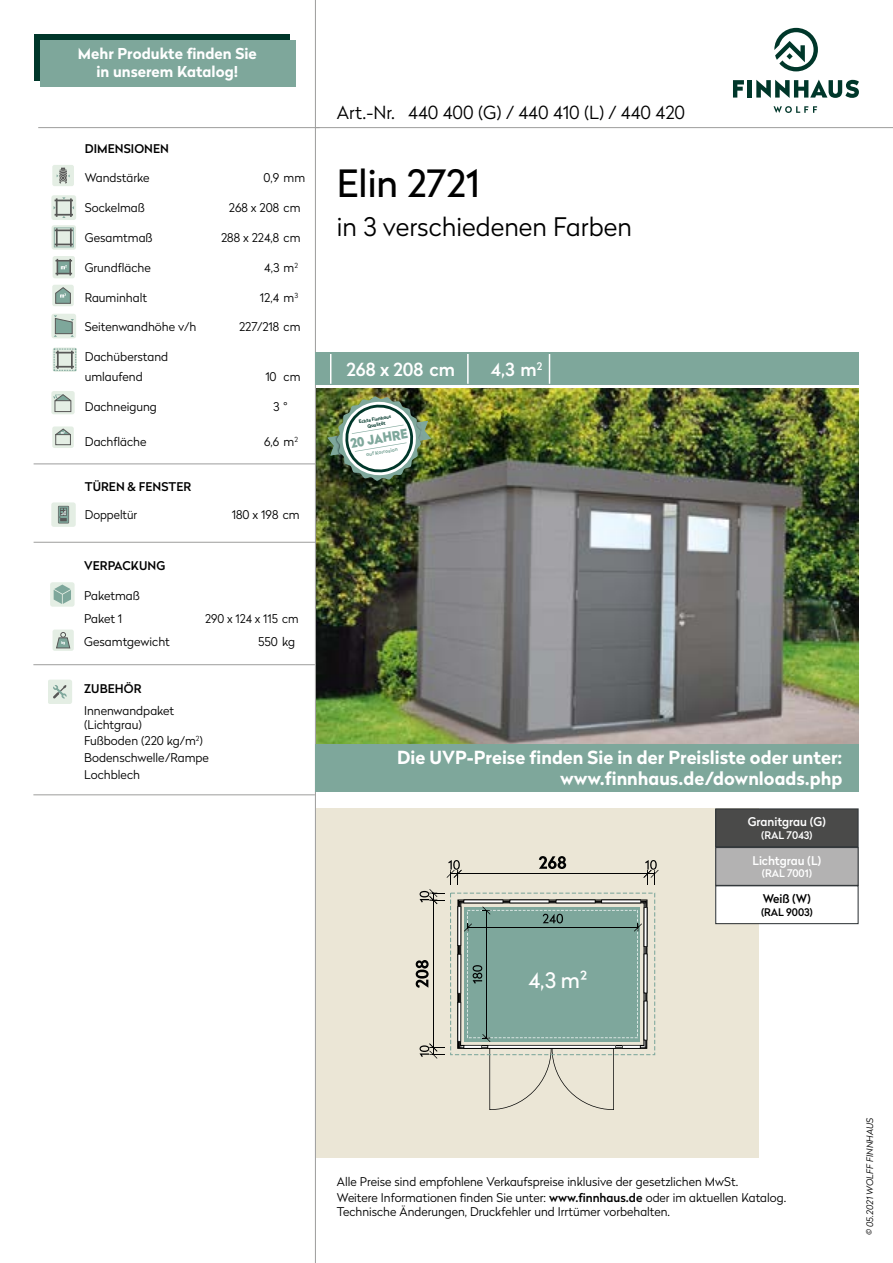
<style>
.page{position:relative;width:893px;height:1263px;background:#fff}
.page>*{position:absolute;margin:0;border:0;box-sizing:border-box;transform-origin:0 0}
.t1{font:37.5px "Radikal";color:#000}
.t2{font:300 25.5px "Radikal";color:#000}
.t3{font:21.3px "Radikal";color:#fff}
.t4{font:700 18px/21.6px "Radikal";color:#fff;text-align:right}
.t5{font:300 18px "Radikal";color:#000}
.t6{font:500 18px "Radikal";color:#fff}
.t7{font:700 15px/18px "Radikal";color:#fff;text-align:center}
.t8{font:900 12.9px "Radikal";color:#7ea79b;scale:.96 1}
.t9{font:300 12px/14.9px "Radikal";color:#000}
.t10{font:500 12px "Radikal";letter-spacing:.005em;color:#000}
.t11{font:500 12px "Radikal";letter-spacing:-.005em;color:#fff}
.t12{font:500 10.5px "Radikal";letter-spacing:-.005em;color:#fff}
.t13{font:500 10.5px "Radikal";letter-spacing:-.005em;color:#000}
.t14{font:italic 300 9px "Radikal";color:#000}
.t15{font:700 4.95px "Radikal";color:#7ea79b}
.t16{font:700 4.5px/5.4px "Radikal";color:#00372a;text-align:center}
.s1{font-weight:500}
</style>
<div class="page">
<div style="left:34px;top:34px;width:255px;height:46px;background:#00372a"></div>
<hr style="left:316px;top:127px;width:577px;height:1px;background:#9d9d9c">
<hr style="left:315px;top:0;width:1px;height:1263px;background:#9d9d9c">
<div style="left:40px;top:41px;width:255px;height:46px;background:#7ea79b"></div>
<div style="left:316px;top:808px;width:442px;height:350px;background:#ebe6d6"></div>
<div style="left:315px;top:352px;width:544px;height:32px;background:#7ea79b"></div>
<img style="left:316px;top:388px;width:543px;height:356px">
<hr style="left:38px;top:127px;width:282px;height:1px;background:#9d9d9c">
<svg style="left:416px;top:856px;width:243px;height:254px"></svg>
<hr style="left:330px;top:354px;width:1px;height:30px;background:#fff">
<hr style="left:467px;top:354px;width:2px;height:30px;background:#fff">
<hr style="left:549px;top:354px;width:1px;height:30px;background:#fff">
<div style="left:52px;top:502px;width:24px;height:25px;background:#e4eee4;border-radius:3px"></div>
<svg style="left:58px;top:506px;width:11px;height:17px"></svg>
<div style="left:52px;top:165px;width:22px;height:21px;background:#e4eee4;border-radius:2px"></div>
<svg style="left:57px;top:168px;width:13px;height:15px"></svg>
<div style="left:51px;top:195px;width:25px;height:25px;background:#e4eee4;border-radius:3px"></div>
<svg style="left:54px;top:197px;width:20px;height:21px"></svg>
<svg style="left:52px;top:225px;width:24px;height:25px"></svg>
<svg style="left:54px;top:227px;width:20px;height:20px"></svg>
<div style="left:53px;top:256px;width:22px;height:22px;background:#e4eee4;border-radius:2px"></div>
<svg style="left:55px;top:259px;width:17px;height:16px"></svg>
<div style="left:52px;top:285px;width:22px;height:21px;background:#e4eee4;border-radius:2px"></div>
<svg style="left:55px;top:287px;width:16px;height:17px"></svg>
<div style="left:51px;top:314px;width:25px;height:24px;background:#e4eee4;border-radius:3px"></div>
<svg style="left:54px;top:315px;width:20px;height:22px"></svg>
<svg style="left:53px;top:347px;width:24px;height:24px"></svg>
<svg style="left:54px;top:349px;width:23px;height:22px"></svg>
<svg style="left:51px;top:391px;width:24px;height:23px"></svg>
<svg style="left:53px;top:393px;width:19px;height:19px"></svg>
<div style="left:52px;top:426px;width:22px;height:22px;background:#e4eee4;border-radius:2px"></div>
<svg style="left:55px;top:428px;width:16px;height:17px"></svg>
<div style="left:48px;top:680px;width:24px;height:23px;background:#e4eee4;border-radius:3px"></div>
<svg style="left:53px;top:685px;width:14px;height:13px"></svg>
<div style="left:50px;top:582px;width:25px;height:25px;background:#e4eee4;border-radius:3px"></div>
<svg style="left:54px;top:584px;width:17px;height:20px"></svg>
<div style="left:53px;top:629px;width:21px;height:22px;background:#e4eee4;border-radius:2px"></div>
<svg style="left:56px;top:632px;width:15px;height:17px"></svg>
<hr style="left:34px;top:463px;width:282px;height:1px;background:#9d9d9c">
<hr style="left:34px;top:542px;width:282px;height:1px;background:#9d9d9c">
<hr style="left:33px;top:794px;width:282px;height:1px;background:#9d9d9c">
<hr style="left:33px;top:664px;width:282px;height:1px;background:#9d9d9c">
<div style="left:715px;top:809px;width:143px;height:38px;background:#4a4a49"></div>
<div style="left:715px;top:847px;width:143px;height:39px;background:#b3b2b2"></div>
<div style="left:715px;top:886px;width:144px;height:37px;background:#fff"></div>
<div style="left:715px;top:808px;width:144px;height:39px;border:1px solid #313639"></div>
<div style="left:715px;top:847px;width:144px;height:39px;border:1px solid #313639"></div>
<div style="left:715px;top:885px;width:144px;height:39px;border:1px solid #313639"></div>
<img style="left:327px;top:396px;width:104px;height:85px">
<div style="left:316px;top:744px;width:543px;height:48px;background:#7ea79b"></div>
<svg style="left:774px;top:28px;width:44px;height:43px"></svg>
<svg style="left:773px;top:106px;width:44px;height:7px"></svg>
<svg style="left:733px;top:80px;width:11px;height:18px"></svg>
<hr style="left:748px;top:80px;width:4px;height:18px;background:#00372a">
<svg style="left:756px;top:80px;width:103px;height:18px"></svg>
<p class="t7" style="left:78px;top:44px;width:181px">Mehr Produkte finden Sie in unserem Katalog!</p>
<p class="t10" style="left:85px;top:140px;width:86px">DIMENSIONEN</p>
<p class="t9" style="left:85px;top:170px;width:66px">Wandstärke</p>
<p class="t9" style="left:264px;top:170px;width:43px">0,9 mm</p>
<p class="t9" style="left:85px;top:200px;width:62px">Sockelmaß</p>
<p class="t9" style="left:229px;top:200px;width:73px">268 x 208 cm</p>
<p class="t9" style="left:85px;top:230px;width:69px">Gesamtmaß</p>
<p class="t9" style="left:221px;top:230px;width:81px">288 x 224,8 cm</p>
<p class="t9" style="left:85px;top:259px;width:68px">Grundfläche</p>
<p class="t9" style="left:264px;top:259px;width:35px">4,3 m<sup>2</sup></p>
<p class="t9" style="left:85px;top:289px;width:64px">Rauminhalt</p>
<p class="t9" style="left:260px;top:289px;width:40px">12,4 m<sup>3</sup></p>
<p class="t9" style="left:85px;top:319px;width:113px">Seitenwandhöhe v/h</p>
<p class="t9" style="left:239px;top:319px;width:63px">227/218 cm</p>
<p class="t9" style="left:85px;top:346px;width:85px;line-height:19.5px">Dachüberstand umlaufend</p>
<p class="t9" style="left:265px;top:368px;width:37px">10 cm</p>
<p class="t9" style="left:85px;top:398px;width:74px">Dachneigung</p>
<p class="t9" style="left:273px;top:398px;width:16px">3 °</p>
<p class="t9" style="left:85px;top:434px;width:63px">Dachfläche</p>
<p class="t9" style="left:264px;top:434px;width:35px">6,6 m<sup>2</sup></p>
<p class="t10" style="left:85px;top:478px;width:108px">TÜREN &amp; FENSTER</p>
<p class="t9" style="left:85px;top:507px;width:54px">Doppeltür</p>
<p class="t9" style="left:232px;top:507px;width:69px">180 x 198 cm</p>
<p class="t10" style="left:84px;top:557px;width:83px">VERPACKUNG</p>
<p class="t9" style="left:84px;top:583px;width:57px;line-height:23.4px">Paketmaß<br>Paket 1</p>
<p class="t9" style="left:205px;top:611px;width:95px">290 x 124 x 115 cm</p>
<p class="t9" style="left:84px;top:634px;width:87px">Gesamtgewicht</p>
<p class="t9" style="left:258px;top:634px;width:39px">550 kg</p>
<p class="t10" style="left:84px;top:680px;width:59px">ZUBEHÖR</p>
<p class="t9" style="left:84px;top:702px;width:120px">Innenwandpaket (Lichtgrau)<br>Fußboden (220 kg/m<sup>2</sup>)</p>
<p class="t9" style="left:84px;top:748px;width:126px;line-height:17px">Bodenschwelle/Rampe<br>Lochblech</p>
<h3 class="t5" style="left:337px;top:100px;width:350px">Art.-Nr. 440 400 (G) / 440 410 (L) / 440 420</h3>
<h1 class="t1" style="left:337px;top:157px;width:144px">Elin 2721</h1>
<h2 class="t2" style="left:337px;top:209px;width:296px">in 3 verschiedenen Farben</h2>
<h3 class="t6" style="left:346px;top:356px;width:110px">268 x 208 cm</h3>
<h3 class="t6" style="left:491px;top:356px;width:53px">4,3 m<sup>2</sup></h3>
<p class="t16" style="left:359px;top:419px;width:34px;rotate:-9deg">Echte Finnhaus<br>Qualität</p>
<p class="t8" style="left:349px;top:434px;width:62px;rotate:-10deg">20 JAHRE</p>
<p class="t15" style="left:366px;top:451px;width:33px;rotate:-10deg">auf Korrosion</p>
<h3 class="t4" style="left:397px;top:745px;width:447px">Die UVP-Preise finden Sie in der Preisliste oder unter: www.finnhaus.de/downloads.php</h3>
<h3 class="t3" style="left:528px;top:965px;width:60px">4,3 m2</h3>
<p class="t11" style="left:748px;top:813px;width:80px">Granitgrau (G)</p>
<p class="t12" style="left:761px;top:827px;width:53px">(RAL 7043)</p>
<p class="t11" style="left:753px;top:852px;width:70px">Lichtgrau (L)</p>
<p class="t12" style="left:762px;top:866px;width:52px">(RAL 7001)</p>
<p class="t10" style="left:763px;top:890px;width:50px">Weiß (W)</p>
<p class="t13" style="left:761px;top:904px;width:53px">(RAL 9003)</p>
<p class="t9" style="left:337px;top:1174px;width:403px">Alle Preise sind empfohlene Verkaufspreise inklusive der gesetzlichen MwSt.</p>
<p class="t9" style="left:337px;top:1190px;width:451px;line-height:14.4px">Weitere Informationen finden Sie unter: <span class="s1">www.finnhaus.de</span> oder im aktuellen Katalog.<br>Technische Änderungen, Druckfehler und Irrtümer vorbehalten.</p>
<p class="t14" style="left:864px;top:1235px;width:119px;rotate:-90deg">© 05.2021 WOLFF FINNHAUS</p>
</div>
